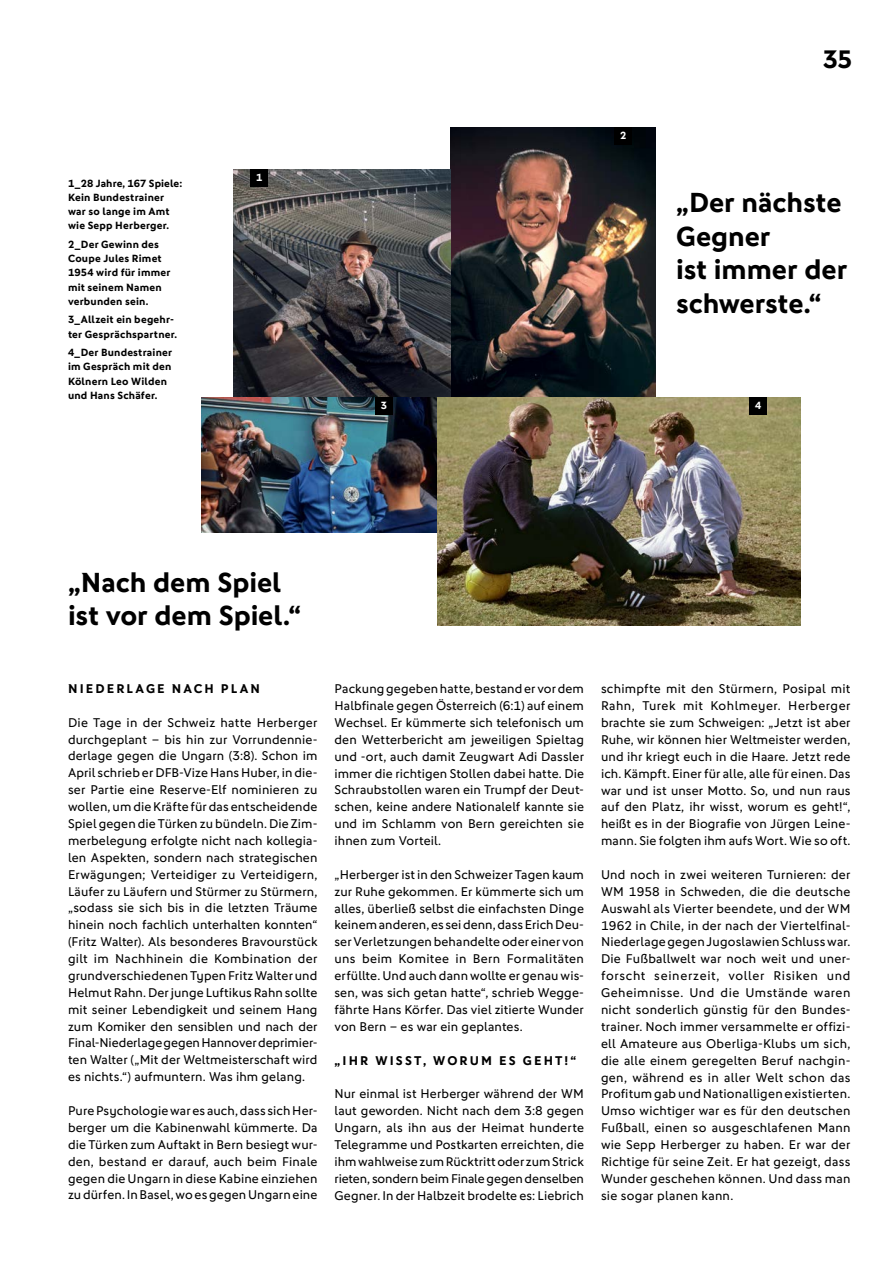
<style>
.page{position:relative;width:893px;height:1263px;background:#fff}
.page>*{position:absolute;margin:0;border:0;box-sizing:border-box;transform-origin:0 0}
.t1{font:700 27.75px/33.8px "DFB Sans";letter-spacing:-.005em;color:#000}
.t2{font:700 25.5px "DFB Sans";color:#000}
.t3{font:12.75px/17px "DFB Sans";letter-spacing:.01em;color:#000;text-align:justify}
.t4{font:700 12.75px "DFB Sans";letter-spacing:.165em;color:#000}
.t5{font:700 10.5px/14.2px "DFB Sans";letter-spacing:.02em;color:#000}
.t6{font:700 10.5px "DFB Sans";color:#fff}
</style>
<div class="page">
<img style="left:451px;top:128px;width:205px;height:270px">
<img style="left:234px;top:170px;width:217px;height:228px">
<img style="left:201px;top:398px;width:237px;height:135px">
<img style="left:438px;top:398px;width:363px;height:227px">
<div style="left:251px;top:170px;width:17px;height:17px;background:#000"></div>
<div style="left:615px;top:128px;width:17px;height:17px;background:#000"></div>
<div style="left:376px;top:397px;width:17px;height:17px;background:#000"></div>
<div style="left:750px;top:398px;width:17px;height:17px;background:#000"></div>
<p class="t5" style="left:68px;top:176px;width:116px">1_28 Jahre, 167 Spiele:<br>Kein Bundestrainer war so lange im Amt wie Sepp Herberger.</p>
<p class="t5" style="left:68px;top:237px;width:104px">2_Der Gewinn des<br>Coupe Jules Rimet<br>1954 wird für immer mit seinem Namen verbunden sein.</p>
<p class="t5" style="left:68px;top:312px;width:111px">3_Allzeit ein begehr&shy;ter Gesprächspartner.</p>
<p class="t5" style="left:68px;top:345px;width:106px">4_Der Bundestrainer im Gespräch mit den<br>Kölnern Leo Wilden und Hans Schäfer.</p>
<p class="t6" style="left:256px;top:171px;width:8px">1</p>
<p class="t6" style="left:620px;top:129px;width:8px">2</p>
<h2 class="t2" style="left:823px;top:44px;width:31px">35</h2>
<h1 class="t1" style="left:676px;top:185px;width:173px">„Der nächste<br>Gegner<br>ist immer der schwerste.“</h1>
<p class="t6" style="left:381px;top:399px;width:8px">3</p>
<p class="t6" style="left:755px;top:399px;width:8px">4</p>
<h1 class="t1" style="left:68px;top:565px;width:235px">„Nach dem Spiel ist vor dem Spiel.“</h1>
<p class="t4" style="left:68px;top:681px;width:193px">NIEDERLAGE NACH PLAN</p>
<p class="t3" style="left:68px;top:714px;width:251px">Die Tage in der Schweiz hatte Herberger durchgeplant – bis hin zur Vorrundennie&shy;derlage gegen die Ungarn (3:8). Schon im April schrieb er DFB-Vize Hans Huber, in die&shy;ser Partie eine Reserve-Elf nominieren zu wollen, um die Kräfte für das entscheidende Spiel gegen die Türken zu bündeln. Die Zim&shy;merbelegung erfolgte nicht nach kollegia&shy;len Aspekten, sondern nach strategischen Erwägungen; Verteidiger zu Verteidigern, Läufer zu Läufern und Stürmer zu Stürmern, „sodass sie sich bis in die letzten Träume hinein noch fachlich unterhalten konnten“ (Fritz Walter). Als besonderes Bravourstück gilt im Nachhinein die Kombination der grundverschiedenen Typen Fritz Walter und Helmut Rahn. Der junge Luftikus Rahn sollte mit seiner Lebendigkeit und seinem Hang zum Komiker den sensiblen und nach der Final-Niederlage gegen Hannover deprimier&shy;ten Walter („Mit der Weltmeisterschaft wird es nichts.“) aufmuntern. Was ihm gelang.</p>
<p class="t3" style="left:68px;top:1102px;width:251px">Pure Psychologie war es auch, dass sich Her&shy;berger um die Kabinenwahl kümmerte. Da die Türken zum Auftakt in Bern besiegt wur&shy;den, bestand er darauf, auch beim Finale gegen die Ungarn in diese Kabine einziehen zu dürfen. In Basel, wo es gegen Ungarn eine</p>
<p class="t3" style="left:334px;top:680px;width:251px">Packung gegeben hatte, bestand er vor dem Halbfinale gegen Österreich (6:1) auf einem Wechsel. Er kümmerte sich telefonisch um den Wetterbericht am jeweiligen Spieltag und -ort, auch damit Zeugwart Adi Dassler immer die richtigen Stollen dabei hatte. Die Schraubstollen waren ein Trumpf der Deut&shy;schen, keine andere Nationalelf kannte sie und im Schlamm von Bern gereichten sie ihnen zum Vorteil.</p>
<p class="t3" style="left:334px;top:866px;width:251px">„Herberger ist in den Schweizer Tagen kaum zur Ruhe gekommen. Er kümmerte sich um alles, überließ selbst die einfachsten Dinge keinem anderen, es sei denn, dass Erich Deu&shy;ser Verletzungen behandelte oder einer von uns beim Komitee in Bern Formalitäten erfüllte. Und auch dann wollte er genau wis&shy;sen, was sich getan hatte“, schrieb Wegge&shy;fährte Hans Körfer. Das viel zitierte Wunder von Bern – es war ein geplantes.</p>
<p class="t4" style="left:334px;top:1052px;width:243px">„IHR WISST, WORUM ES GEHT!“</p>
<p class="t3" style="left:334px;top:1085px;width:251px">Nur einmal ist Herberger während der WM laut geworden. Nicht nach dem 3:8 gegen Ungarn, als ihn aus der Heimat hunderte Telegramme und Postkarten erreichten, die ihm wahlweise zum Rücktritt oder zum Strick rieten, sondern beim Finale gegen denselben Gegner. In der Halbzeit brodelte es: Liebrich</p>
<p class="t3" style="left:601px;top:680px;width:251px">schimpfte mit den Stürmern, Posipal mit Rahn, Turek mit Kohlmeyer. Herberger brachte sie zum Schweigen: „Jetzt ist aber Ruhe, wir können hier Weltmeister werden, und ihr kriegt euch in die Haare. Jetzt rede ich. Kämpft. Einer für alle, alle für einen. Das war und ist unser Motto. So, und nun raus auf den Platz, ihr wisst, worum es geht!“, heißt es in der Biografie von Jürgen Leine&shy;mann. Sie folgten ihm aufs Wort. Wie so oft.</p>
<p class="t3" style="left:601px;top:866px;width:251px">Und noch in zwei weiteren Turnieren: der WM 1958 in Schweden, die die deutsche Auswahl als Vierter beendete, und der WM 1962 in Chile, in der nach der Viertelfinal-Niederlage gegen Jugoslawien Schluss war.<br>Die Fußballwelt war noch weit und uner&shy;forscht seinerzeit, voller Risiken und Geheimnisse. Und die Umstände waren nicht sonderlich günstig für den Bundes&shy;trainer. Noch immer versammelte er offizi&shy;ell Amateure aus Oberliga-Klubs um sich, die alle einem geregelten Beruf nachgin&shy;gen, während es in aller Welt schon das Profitum gab und Nationalligen existierten.<br>Umso wichtiger war es für den deutschen Fußball, einen so ausgeschlafenen Mann wie Sepp Herberger zu haben. Er war der Richtige für seine Zeit. Er hat gezeigt, dass Wunder geschehen können. Und dass man sie sogar planen kann.</p>
</div>
